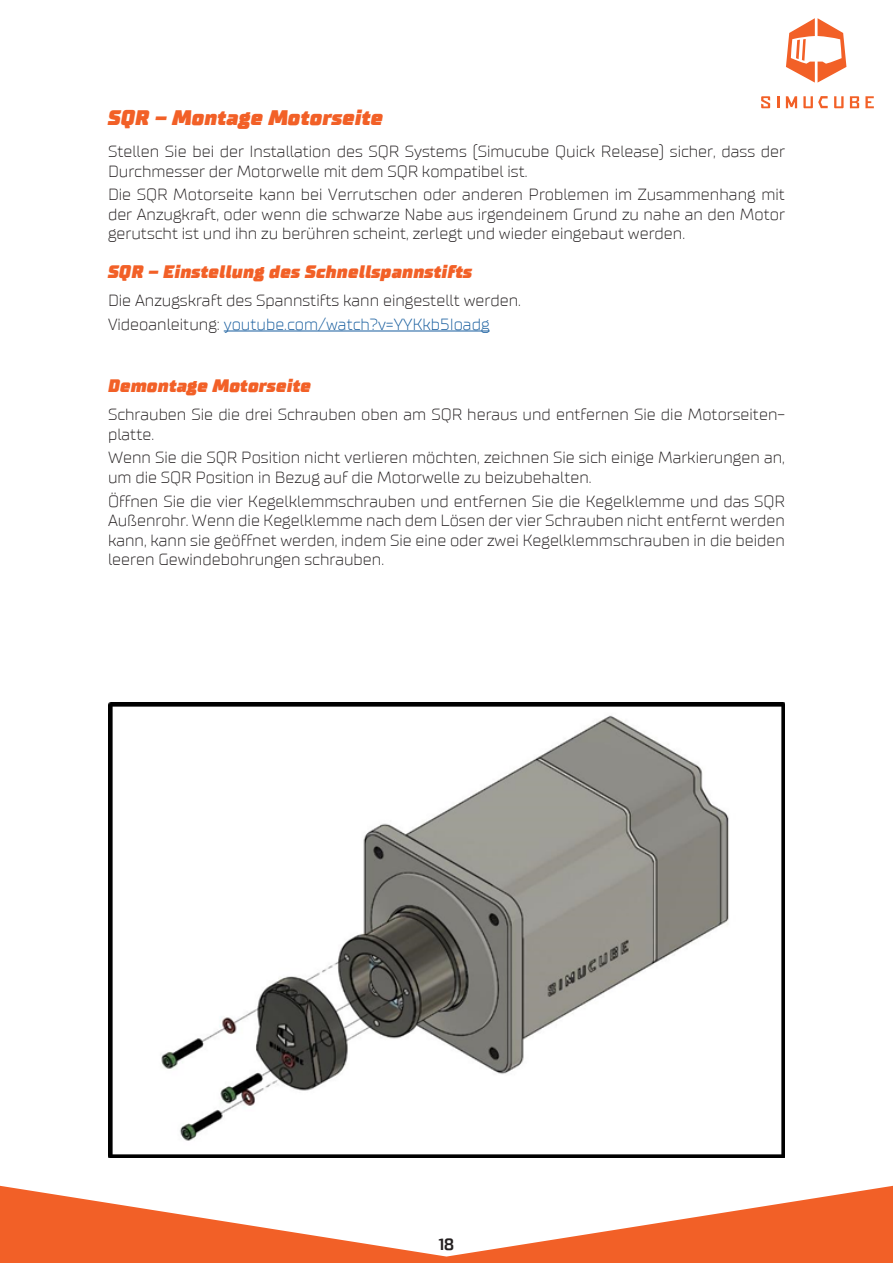
<style>
.page{position:relative;width:893px;height:1263px;background:#fff}
.page>*{position:absolute;margin:0;border:0;box-sizing:border-box;transform-origin:0 0}
.Heading_2{font:italic 900 21px "TT Supermolot";color:#f26027}
.Heading_3{font:italic 900 18px "TT Supermolot";color:#f26027}
.Normal_1{font:300 16.5px/19.5px "TT Supermolot";color:#231f20}
.Normal_1-2{font:300 16.5px "TT Supermolot";color:#175d9e}
.t1{font:700 16.5px "TT Supermolot";color:#231f20}
.s1{color:#231f20}
</style>
<div class="page">
<svg style="left:0;top:1186px;width:892px;height:77px;fill:#f26027"></svg>
<svg style="left:892px;top:1186px;width:1px;height:77px"></svg>
<svg style="left:786px;top:18px;width:60px;height:65px"></svg>
<svg style="left:761px;top:96px;width:9px;height:12px"></svg>
<svg style="left:777px;top:96px;width:2px;height:12px"></svg>
<svg style="left:786px;top:96px;width:11px;height:12px"></svg>
<svg style="left:834px;top:96px;width:10px;height:12px"></svg>
<svg style="left:850px;top:96px;width:9px;height:12px"></svg>
<svg style="left:865px;top:96px;width:9px;height:12px"></svg>
<svg style="left:803px;top:96px;width:25px;height:12px"></svg>
<img style="left:109px;top:703px;width:676px;height:454px">
<hr style="left:224px;top:331px;width:266px;height:1px;background:#175d9e">
<p class="Heading_2" style="left:108px;top:104px;width:277px">SQR – Montage Motorseite</p>
<p class="Normal_1" style="left:108px;top:141px;width:678px">Stellen Sie bei der Installation des SQR Systems (Simucube Quick Release) sicher, dass der<br>Durchmesser der Motorwelle mit dem SQR kompatibel ist.</p>
<p class="Normal_1" style="left:108px;top:185px;width:678px;text-align:justify">Die SQR Motorseite kann bei Verrutschen oder anderen Problemen im Zusammenhang mit der Anzugkraft, oder wenn die schwarze Nabe aus irgendeinem Grund zu nahe an den Motor gerutscht ist und ihn zu berühren scheint, zerlegt und wieder eingebaut werden.</p>
<p class="Heading_3" style="left:108px;top:260px;width:366px">SQR – Einstellung des Schnellspannstifts</p>
<p class="Normal_1" style="left:108px;top:290px;width:414px">Die Anzugskraft des Spannstifts kann eingestellt werden.</p>
<p class="Normal_1-2" style="left:108px;top:314px;width:383px"><span class="s1">Videoanleitung:</span> youtube.com/watch?v=YYKkb5Ioadg</p>
<p class="Heading_3" style="left:108px;top:374px;width:205px">Demontage Motorseite</p>
<p class="Normal_1" style="left:108px;top:404px;width:678px">Schrauben Sie die drei Schrauben oben am SQR heraus und entfernen Sie die Motorseiten&shy;platte.</p>
<p class="Normal_1" style="left:108px;top:448px;width:678px">Wenn Sie die SQR Position nicht verlieren möchten, zeichnen Sie sich einige Markierungen an, um die SQR Position in Bezug auf die Motorwelle zu beizubehalten.</p>
<p class="Normal_1" style="left:108px;top:491px;width:678px;text-align:justify">Öffnen Sie die vier Kegelklemmschrauben und entfernen Sie die Kegelklemme und das SQR Außenrohr. Wenn die Kegelklemme nach dem Lösen der vier Schrauben nicht entfernt werden kann, kann sie geöffnet werden, indem Sie eine oder zwei Kegelklemmschrauben in die beiden leeren Gewindebohrungen schrauben.</p>
<p class="t1" style="left:439px;top:1234px;width:17px">18</p>
</div>
